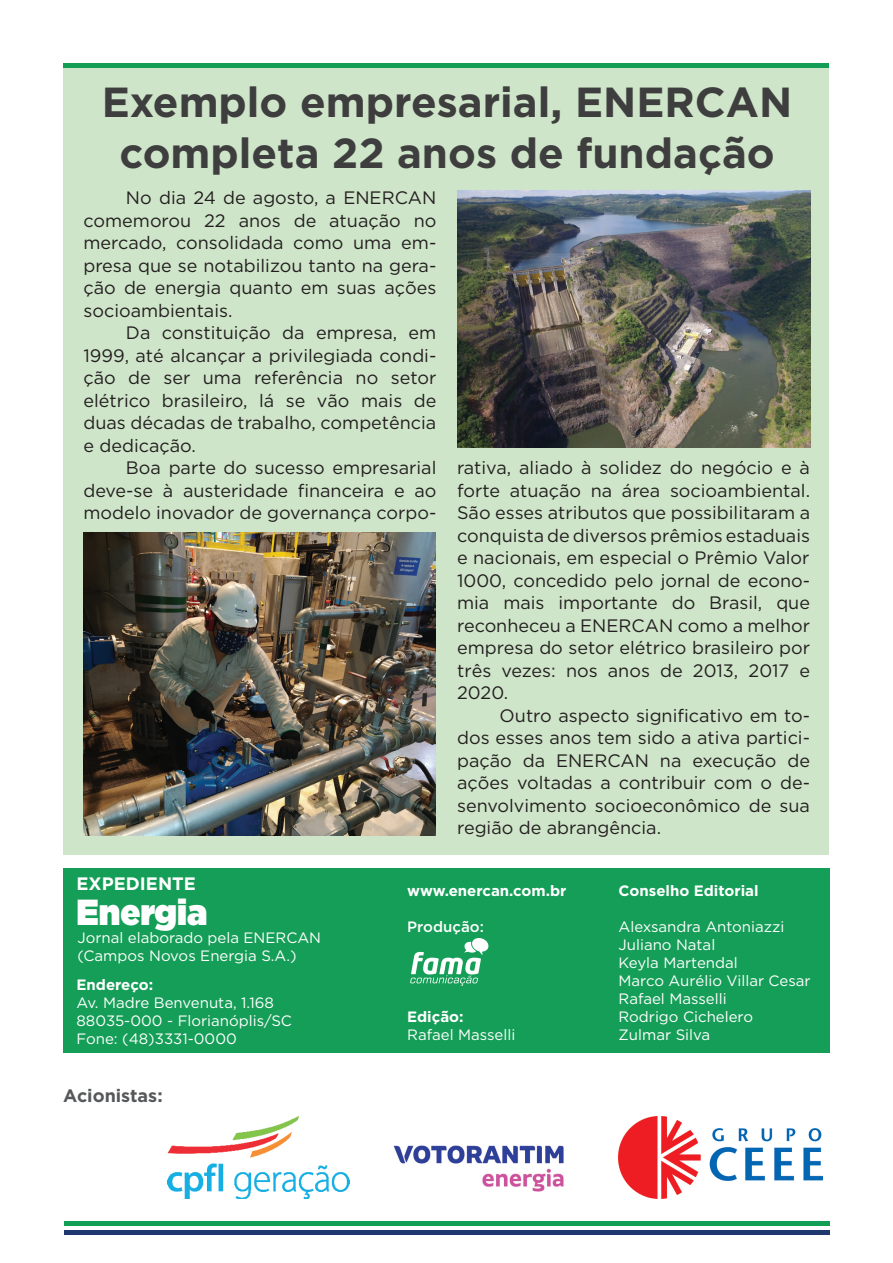
<style>
.page{position:relative;width:893px;height:1263px;background:#fff}
.page>*{position:absolute;margin:0;border:0;box-sizing:border-box;transform-origin:0 0}
.t1{font:700 42px/50.4px "Gotham";color:#3e3e3f;text-align:center}
.t2{font:900 36.3px "Gotham";color:#fff;scale:.92 1}
.t3{font:18px/22.5px "Gotham";color:#231f20;text-align:justify}
.t4{font:700 18px "Gotham";color:#57585a}
.t5{font:700 18px "Gotham";color:#fff}
.t6{font:15px/18px "Gotham";color:#fff}
.t7{font:700 15px "Gotham";color:#fff}
.t8{font:500 15px "Gotham";color:#fff}
</style>
<div class="page">
<div style="left:64px;top:868px;width:766px;height:185px;background:#159e57"></div>
<svg style="left:410px;top:938px;width:79px;height:48px"></svg>
<hr style="left:64px;top:64px;width:765px;height:4px;background:#139e56">
<hr style="left:65px;top:1221px;width:765px;height:4px;background:#139e56">
<hr style="left:65px;top:1230px;width:765px;height:4px;background:#1f396f">
<img style="left:618px;top:1116px;width:205px;height:83px">
<img style="left:168px;top:1116px;width:181px;height:83px">
<img style="left:393px;top:1145px;width:171px;height:47px">
<div style="left:64px;top:68px;width:765px;height:787px;background:#cfe5c9"></div>
<img style="left:458px;top:190px;width:352px;height:258px">
<img style="left:83px;top:532px;width:353px;height:303px">
<h1 class="t1" style="left:102px;top:77px;width:692px">Exemplo empresarial, ENERCAN completa 22 anos de fundação</h1>
<p class="t3" style="left:83px;top:186px;width:354px;text-indent:43px">No dia 24 de agosto, a ENERCAN comemorou 22 anos de atuação no mercado, consolidada como uma em&shy;presa que se notabilizou tanto na gera&shy;ção de energia quanto em suas ações socioambientais.</p>
<p class="t3" style="left:83px;top:321px;width:354px;text-indent:43px">Da constituição da empresa, em 1999, até alcançar a privilegiada condi&shy;ção de ser uma referência no setor elétrico brasileiro, lá se vão mais de duas décadas de trabalho, competência e dedicação.</p>
<p class="t3" style="left:83px;top:456px;width:354px;text-indent:43px">Boa parte do sucesso empresarial deve-se à austeridade financeira e ao modelo inovador de governança corpo-</p>
<p class="t3" style="left:457px;top:456px;width:354px">rativa, aliado à solidez do negócio e à forte atuação na área socioambiental.<br>São esses atributos que possibilitaram a conquista de diversos prêmios estaduais e nacionais, em especial o Prêmio Valor 1000, concedido pelo jornal de econo&shy;mia mais importante do Brasil, que reconheceu a ENERCAN como a melhor empresa do setor elétrico brasileiro por três vezes: nos anos de 2013, 2017 e 2020.</p>
<p class="t3" style="left:457px;top:704px;width:354px;text-indent:43px">Outro aspecto significativo em to&shy;dos esses anos tem sido a ativa partici&shy;pação da ENERCAN na execução de ações voltadas a contribuir com o de&shy;senvolvimento socioeconômico de sua região de abrangência.</p>
<p class="t5" style="left:77px;top:872px;width:121px">EXPEDIENTE</p>
<h2 class="t2" style="left:77px;top:886px;width:144px">Energia</h2>
<p class="t6" style="left:77px;top:928px;width:245px">Jornal elaborado pela ENERCAN (Campos Novos Energia S.A.)</p>
<p class="t7" style="left:77px;top:975px;width:78px">Endereço:</p>
<p class="t6" style="left:77px;top:994px;width:217px">Av. Madre Benvenuta, 1.168<br>88035-000 - Florianóplis/SC<br>Fone: (48)3331-0000</p>
<p class="t4" style="left:63px;top:1083px;width:101px">Acionistas:</p>
<p class="t7" style="left:407px;top:881px;width:161px">www.enercan.com.br</p>
<p class="t8" style="left:407px;top:917px;width:78px">Produção:</p>
<p class="t7" style="left:407px;top:1007px;width:58px">Edição:</p>
<p class="t6" style="left:407px;top:1026px;width:110px">Rafael Masselli</p>
<p class="t7" style="left:619px;top:881px;width:142px">Conselho Editorial</p>
<p class="t6" style="left:619px;top:918px;width:194px">Alexsandra Antoniazzi<br>Juliano Natal<br>Keyla Martendal<br>Marco Aurélio Villar Cesar<br>Rafael Masselli<br>Rodrigo Cichelero<br>Zulmar Silva</p>
</div>
